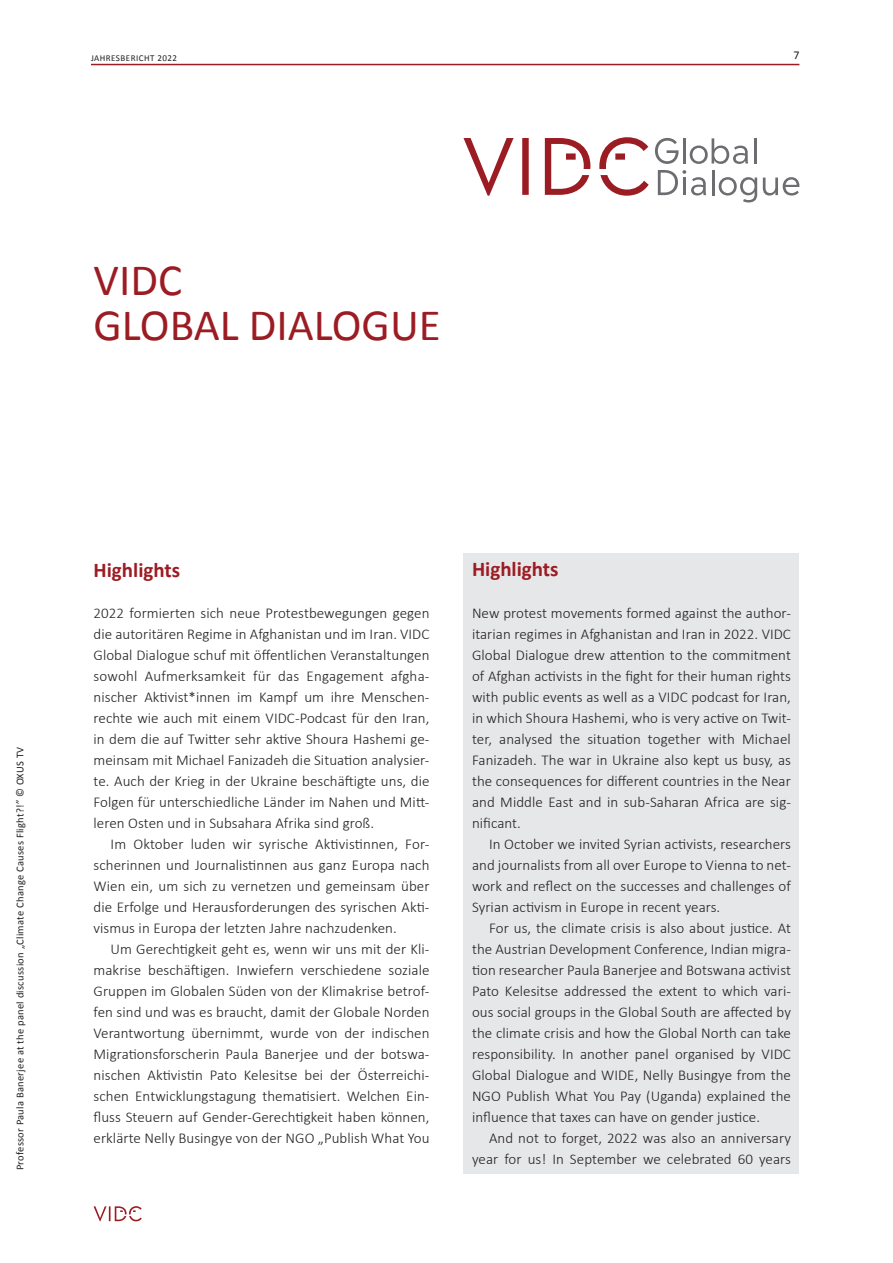
<style>
.page{position:relative;width:893px;height:1263px;background:#fff}
.page>*{position:absolute;margin:0;border:0;box-sizing:border-box;transform-origin:0 0}
.Kapitel_01{font:45px/45px "Calibri";color:#9c1c23}
.ZWIT_01{font:700 21px "Calibri";color:#9c1c23}
.Fließ_E{font:300 15px/21px "Calibri";letter-spacing:.005em;color:#231f20;text-align:justify}
.FLIESS{font:300 15px/21px "Calibri";letter-spacing:.005em;color:#231f20;text-align:justify}
.Fliess-OHNE{font:300 15px/21px "Calibri";letter-spacing:.005em;color:#231f20;text-align:justify}
.Fließ_E-ohne{font:300 15px/21px "Calibri";letter-spacing:.005em;color:#231f20;text-align:justify}
.t1{font:12px "Calibri";color:#231f20}
.Copyright{font:10.5px "Calibri";letter-spacing:.025em;color:#231f20}
.t2{font:9px "Calibri";letter-spacing:.05em;color:#231f20}
</style>
<div class="page">
<hr style="left:91px;top:64px;width:708px;height:1px;background:#9c1c23">
<svg style="left:94px;top:1206px;width:48px;height:15px"></svg>
<div style="left:463px;top:553px;width:336px;height:621px;background:#e6e7e9"></div>
<svg style="left:463px;top:137px;width:186px;height:59px"></svg>
<svg style="left:658px;top:170px;width:48px;height:25px"></svg>
<hr style="left:712px;top:170px;width:2px;height:25px;background:#6c6d70">
<svg style="left:719px;top:177px;width:38px;height:25px"></svg>
<svg style="left:763px;top:177px;width:36px;height:19px"></svg>
<svg style="left:655px;top:138px;width:24px;height:26px"></svg>
<hr style="left:683px;top:138px;width:3px;height:25px;background:#6c6d70">
<svg style="left:690px;top:138px;width:58px;height:26px"></svg>
<hr style="left:754px;top:138px;width:2px;height:25px;background:#6c6d70">
<p class="t2" style="left:91px;top:52px;width:88px">JAHRESBERICHT 2022</p>
<p class="t1" style="left:793px;top:48px;width:8px">7</p>
<p class="Kapitel_01" style="left:94px;top:255px;width:349px">VIDC<br>GLOBAL DIALOGUE</p>
<p class="Copyright" style="left:14px;top:1170px;width:425px;rotate:-90deg">Professor Paula Banerjee at the panel discussion „Climate Change Causes Flight?!” © OXUS TV</p>
<p class="ZWIT_01" style="left:94px;top:557px;width:88px">Highlights</p>
<p class="Fliess-OHNE" style="left:94px;top:602px;width:337px">2022 formierten sich neue Protestbewegungen gegen die autoritären Regime in Afghanistan und im Iran. VIDC Global Dialogue schuf mit öffentlichen Veranstaltungen sowohl Aufmerksamkeit für das Engagement afgha&shy;nischer Aktivist*innen im Kampf um ihre Menschen&shy;rechte wie auch mit einem VIDC-Podcast für den Iran, in dem die auf Twitter sehr aktive Shoura Hashemi ge&shy;meinsam mit Michael Fanizadeh die Situation analysier&shy;te. Auch der Krieg in der Ukraine beschäftigte uns, die Folgen für unterschiedliche Länder im Nahen und Mitt&shy;leren Osten und in Subsahara Afrika sind groß.</p>
<p class="FLIESS" style="left:94px;top:833px;width:337px;text-indent:17px">Im Oktober luden wir syrische Aktivistinnen, For&shy;scherinnen und Journalistinnen aus ganz Europa nach Wien ein, um sich zu vernetzen und gemeinsam über die Erfolge und Herausforderungen des syrischen Akti&shy;vismus in Europa der letzten Jahre nachzudenken.</p>
<p class="FLIESS" style="left:94px;top:938px;width:337px;text-indent:17px">Um Gerechtigkeit geht es, wenn wir uns mit der Kli&shy;makrise beschäftigen. Inwiefern verschiedene soziale Gruppen im Globalen Süden von der Klimakrise betrof&shy;fen sind und was es braucht, damit der Globale Norden Verantwortung übernimmt, wurde von der indischen Migrationsforscherin Paula Banerjee und der botswa&shy;nischen Aktivistin Pato Kelesitse bei der Österreichi&shy;schen Entwicklungstagung thematisiert. Welchen Ein&shy;fluss Steuern auf Gender-Gerechtigkeit haben können, erklärte Nelly Busingye von der NGO „Publish What You</p>
<p class="ZWIT_01" style="left:472px;top:556px;width:88px">Highlights</p>
<p class="Fließ_E-ohne" style="left:472px;top:602px;width:320px">New protest movements formed against the author&shy;itarian regimes in Afghanistan and Iran in 2022. VIDC Global Dialogue drew attention to the commitment of Afghan activists in the fight for their human rights with public events as well as a VIDC podcast for Iran, in which Shoura Hashemi, who is very active on Twit&shy;ter, analysed the situation together with Michael Fanizadeh. The war in Ukraine also kept us busy, as the consequences for different countries in the Near and Middle East and in sub-Saharan Africa are sig&shy;nificant.</p>
<p class="Fließ_E" style="left:472px;top:833px;width:320px;text-indent:17px">In October we invited Syrian activists, researchers and journalists from all over Europe to Vienna to net&shy;work and reflect on the successes and challenges of Syrian activism in Europe in recent years.</p>
<p class="Fließ_E" style="left:472px;top:917px;width:320px;text-indent:17px">For us, the climate crisis is also about justice. At the Austrian Development Conference, Indian migra&shy;tion researcher Paula Banerjee and Botswana activist Pato Kelesitse addressed the extent to which vari&shy;ous social groups in the Global South are affected by the climate crisis and how the Global North can take responsibility. In another panel organised by VIDC Global Dialogue and WIDE, Nelly Busingye from the NGO Publish What You Pay (Uganda) explained the influence that taxes can have on gender justice.</p>
<p class="Fließ_E" style="left:472px;top:1127px;width:320px;text-align:right">And not to forget, 2022 was also an anniversary year for us! In September we celebrated 60 years</p>
</div>
